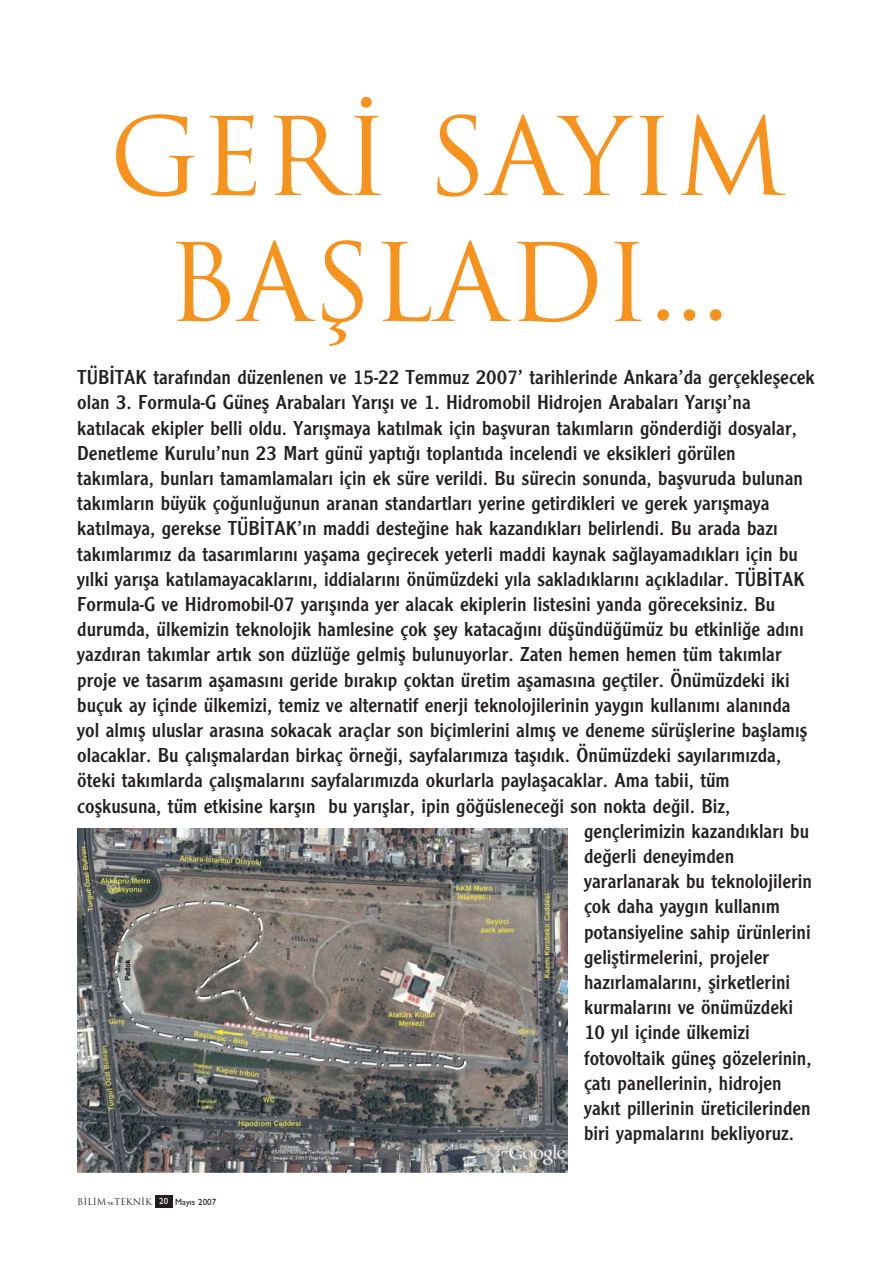
<style>
.page{position:relative;width:894px;height:1262px;background:#fff}
.page>*{position:absolute;margin:0;border:0;box-sizing:border-box;transform-origin:0 0}
.t1{font:105px/126px "Trajan";color:#f7931d;text-align:center}
.t2{font:21px "Clearface Gothic";color:#231f20}
.t3{font:9px "Trajan";color:#231f20}
.s1{font-family:"Bookman";font-weight:300;font-size:6px}
.s2{font-family:"Gill Sans";font-weight:500;color:#fff}
.s3{font-family:"Gill Sans";font-weight:500}
</style>
<div class="page">
<svg style="left:77px;top:828px;width:491px;height:380px;background:#81807d"></svg>
<h1 class="t1" style="left:109px;top:94px;width:677px">GERI SAY›M<br>BAFLLAD›...</h1>
<p class="t2" style="left:77px;top:365px;width:739px">TÜB‹TAK taraf›ndan düzenlenen ve 15-22 Temmuz 2007’ tarihlerinde Ankara’da gerçekleflecek</p>
<p class="t2" style="left:77px;top:391px;width:675px">olan 3. Formula-G Günefl Arabalar› Yar›fl› ve 1. Hidromobil Hidrojen Arabalar› Yar›fl›’na</p>
<p class="t2" style="left:77px;top:416px;width:721px">kat›lacak ekipler belli oldu. Yar›flmaya kat›lmak için baflvuran tak›mlar›n gönderdi¤i dosyalar,</p>
<p class="t2" style="left:77px;top:441px;width:659px">Denetleme Kurulu’nun 23 Mart günü yapt›¤› toplant›da incelendi ve eksikleri görülen</p>
<p class="t2" style="left:77px;top:466px;width:727px">tak›mlara, bunlar› tamamlamalar› için ek süre verildi. Bu sürecin sonunda, baflvuruda bulunan</p>
<p class="t2" style="left:77px;top:491px;width:693px">tak›mlar›n büyük ço¤unlu¤unun aranan standartlar› yerine getirdikleri ve gerek yar›flmaya</p>
<p class="t2" style="left:77px;top:517px;width:702px">kat›lmaya, gerekse TÜB‹TAK’›n maddi deste¤ine hak kazand›klar› belirlendi. Bu arada baz›</p>
<p class="t2" style="left:77px;top:542px;width:722px">tak›mlar›m›z da tasar›mlar›n› yaflama geçirecek yeterli maddi kaynak sa¤layamad›klar› için bu</p>
<p class="t2" style="left:77px;top:567px;width:729px">y›lki yar›fla kat›lamayacaklar›n›, iddialar›n› önümüzdeki y›la saklad›klar›n› aç›klad›lar. TÜB‹TAK</p>
<p class="t2" style="left:77px;top:592px;width:699px">Formula-G ve Hidromobil-07 yar›fl›nda yer alacak ekiplerin listesini yanda göreceksiniz. Bu</p>
<p class="t2" style="left:77px;top:617px;width:728px">durumda, ülkemizin teknolojik hamlesine çok fley kataca¤›n› düflündü¤ümüz bu etkinli¤e ad›n›</p>
<p class="t2" style="left:77px;top:643px;width:706px">yazd›ran tak›mlar art›k son düzlü¤e gelmifl bulunuyorlar. Zaten hemen hemen tüm tak›mlar</p>
<p class="t2" style="left:77px;top:668px;width:714px">proje ve tasar›m aflamas›n› geride b›rak›p çoktan üretim aflamas›na geçtiler. Önümüzdeki iki</p>
<p class="t2" style="left:77px;top:693px;width:715px">buçuk ay içinde ülkemizi, temiz ve alternatif enerji teknolojilerinin yayg›n kullan›m› alan›nda</p>
<p class="t2" style="left:77px;top:718px;width:731px">yol alm›fl uluslar aras›na sokacak araçlar son biçimlerini alm›fl ve deneme sürüfllerine bafllam›fl</p>
<p class="t2" style="left:77px;top:743px;width:705px">olacaklar. Bu çal›flmalardan birkaç örne¤i, sayfalar›m›za tafl›d›k. Önümüzdeki say›lar›m›zda,</p>
<p class="t2" style="left:77px;top:769px;width:654px">öteki tak›mlarda çal›flmalar›n› sayfalar›m›zda okurlarla paylaflacaklar. Ama tabii, tüm</p>
<p class="t2" style="left:77px;top:794px;width:654px">coflkusuna, tüm etkisine karfl›n bu yar›fllar, ipin gö¤üslenece¤i son nokta de¤il. Biz,</p>
<p class="t2" style="left:584px;top:819px;width:226px">gençlerimizin kazand›klar› bu</p>
<p class="t2" style="left:584px;top:844px;width:151px">de¤erli deneyimden</p>
<p class="t2" style="left:584px;top:869px;width:229px">yararlanarak bu teknolojilerin</p>
<p class="t2" style="left:584px;top:895px;width:197px">çok daha yayg›n kullan›m</p>
<p class="t2" style="left:584px;top:920px;width:228px">potansiyeline sahip ürünlerini</p>
<p class="t2" style="left:584px;top:945px;width:187px">gelifltirmelerini, projeler</p>
<p class="t2" style="left:584px;top:970px;width:207px">haz›rlamalar›n›, flirketlerini</p>
<p class="t2" style="left:584px;top:995px;width:210px">kurmalar›n› ve önümüzdeki</p>
<p class="t2" style="left:584px;top:1021px;width:167px">10 y›l içinde ülkemizi</p>
<p class="t2" style="left:584px;top:1046px;width:229px">fotovoltaik günefl gözelerinin,</p>
<p class="t2" style="left:584px;top:1071px;width:199px">çat› panellerinin, hidrojen</p>
<p class="t2" style="left:584px;top:1096px;width:228px">yak›t pillerinin üreticilerinden</p>
<p class="t2" style="left:584px;top:1121px;width:211px">biri yapmalar›n› bekliyoruz.</p>
<p class="t3" style="left:77px;top:1196px;width:140px">B‹L‹M <span class="s1">ve</span>TEKN‹K <span class="s2">20</span> <span class="s3">May›s 2007</span></p>
</div>
